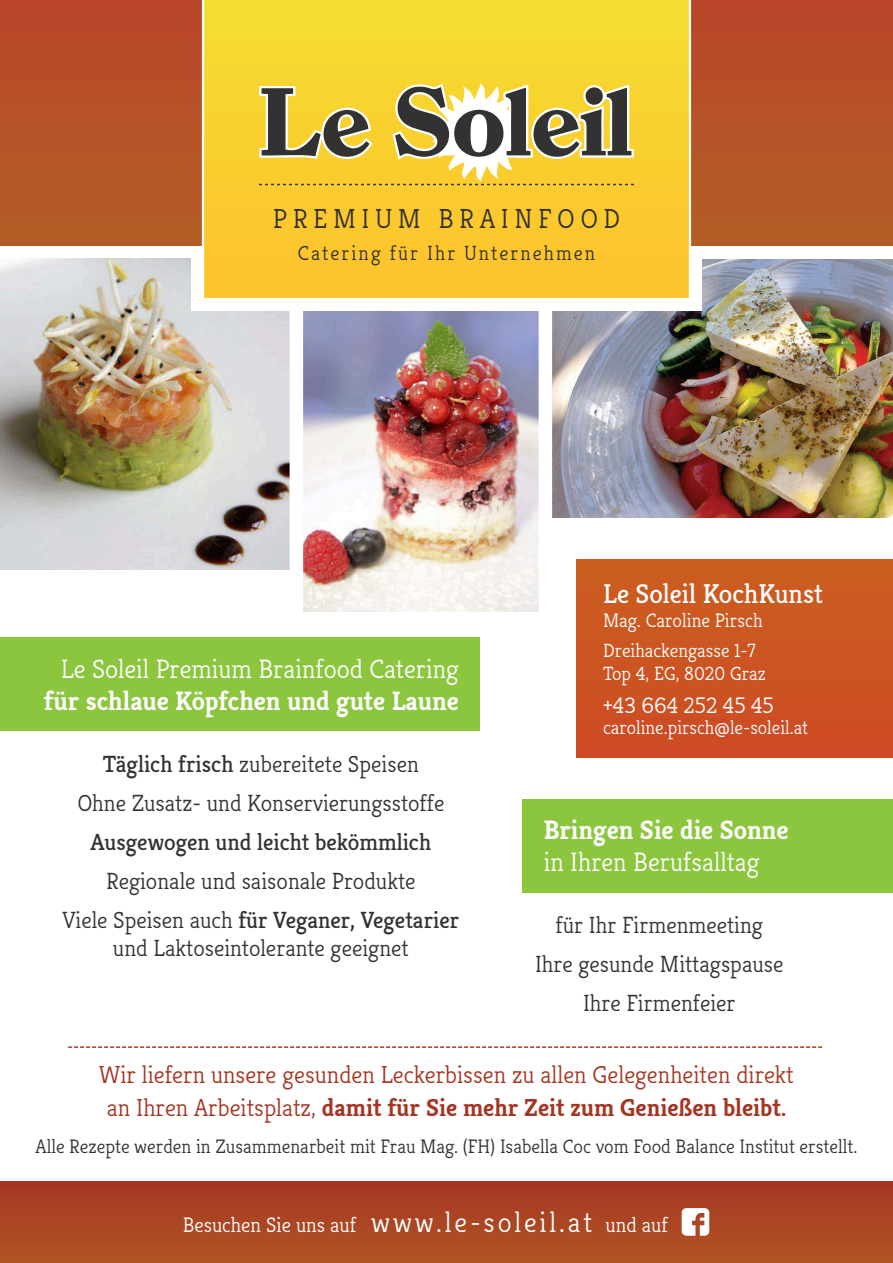
<style>
.page{position:relative;width:893px;height:1263px;background:#fff}
.page>*{position:absolute;margin:0;border:0;box-sizing:border-box;transform-origin:0 0}
.t1{font:300 27.6px "Kreon";letter-spacing:.2em;color:#333233}
.t2{font:27.3px "Kreon";color:#fff}
.t3{font:300 26.7px "Kreon";color:#fff}
.t4{font:700 26.7px "Kreon";color:#fff}
.t5{font:300 24.6px/33px "Kreon";color:#a53522;text-align:center}
.t6{font:300 23.4px/39px "Kreon";color:#333233;text-align:center}
.t7{font:23.4px "Kreon";color:#333233}
.t8{font:300 22.5px "Kreon";color:#fff}
.t9{font:300 21px "Kreon";color:#fff}
.t10{font:300 20.4px "Kreon";letter-spacing:.1em;color:#333233}
.t11{font:300 19.5px "Kreon";color:#333233}
.t12{font:300 19.5px "Kreon";color:#fff}
.t13{font:300 19.2px/23.1px "Kreon";color:#fff}
.s1{font-weight:400}
.s2{font-weight:700}
.s3{font-size:28.5px}
</style>
<div class="page">
<img style="left:552px;top:259px;width:341px;height:258px">
<img style="left:0;top:258px;width:290px;height:312px">
<img style="left:303px;top:311px;width:236px;height:300px">
<div style="left:576px;top:560px;width:317px;height:198px;background:#c52"></div>
<div style="left:523px;top:800px;width:370px;height:93px;background:#8bc63e"></div>
<div style="left:0;top:1181px;width:893px;height:82px;background:linear-gradient(to bottom,#a53622,#b15525)"></div>
<div style="left:0;top:0;width:893px;height:245px;background:#b65227"></div>
<div style="left:191px;top:249px;width:511px;height:62px;background:#fff"></div>
<svg style="left:202px;top:0;width:489px;height:298px;background:#f8d032"></svg>
<div style="left:0;top:638px;width:480px;height:93px;background:#8bc63e"></div>
<svg style="left:257px;top:80px;width:379px;height:133px;background:#d0b44c"></svg>
<svg style="left:69px;top:1046px;width:754px;height:2px"></svg>
<svg style="left:682px;top:1208px;width:27px;height:28px"></svg>
<p class="t1" style="left:273px;top:203px;width:349px">PREMIUM BRAINFOOD</p>
<p class="t10" style="left:298px;top:241px;width:299px">Catering für Ihr Unternehmen</p>
<p class="t3" style="left:61px;top:654px;width:400px">Le Soleil Premium Brainfood Catering</p>
<p class="t4" style="left:44px;top:683px;width:416px">für schlaue Köpfchen und gute Laune</p>
<p class="t6" style="left:77px;top:745px;width:368px"><span class="s1">Täglich frisch</span> zubereitete Speisen<br>Ohne Zusatz- und Konservierungsstoffe</p>
<p class="t7" style="left:90px;top:828px;width:342px">Ausgewogen und leicht bekömmlich</p>
<p class="t6" style="left:62px;top:862px;width:398px">Regionale und saisonale Produkte<br>Viele Speisen auch <span class="s1">für Veganer, Vegetarier</span></p>
<p class="t6" style="left:113px;top:929px;width:297px">und Laktoseintolerante geeignet</p>
<p class="t2" style="left:603px;top:577px;width:221px">Le Soleil KochKunst</p>
<p class="t12" style="left:603px;top:609px;width:161px">Mag. Caroline Pirsch</p>
<p class="t13" style="left:603px;top:639px;width:164px">Dreihackengasse 1-7<br>Top 4, EG, 8020 Graz</p>
<p class="t8" style="left:603px;top:693px;width:172px">+43 664 252 45 45</p>
<p class="t13" style="left:603px;top:716px;width:206px">caroline.pirsch@le-soleil.at</p>
<p class="t4" style="left:544px;top:813px;width:246px">Bringen Sie die Sonne</p>
<p class="t3" style="left:544px;top:847px;width:217px">in Ihren Berufsalltag</p>
<p class="t6" style="left:535px;top:906px;width:250px">für Ihr Firmenmeeting<br>Ihre gesunde Mittagspause<br>Ihre Firmenfeier</p>
<p class="t5" style="left:99px;top:1059px;width:696px">Wir liefern unsere gesunden Leckerbissen zu allen Gelegenheiten direkt an Ihren Arbeitsplatz, <span class="s2">damit für Sie mehr Zeit zum Genießen bleibt.</span></p>
<p class="t11" style="left:36px;top:1136px;width:823px">Alle Rezepte werden in Zusammenarbeit mit Frau Mag. (FH) Isabella Coc vom Food Balance Institut erstellt.</p>
<p class="t9" style="left:183px;top:1213px;width:487px">Besuchen Sie uns auf <span class="s3">www.le-soleil.at</span> und auf</p>
</div>
